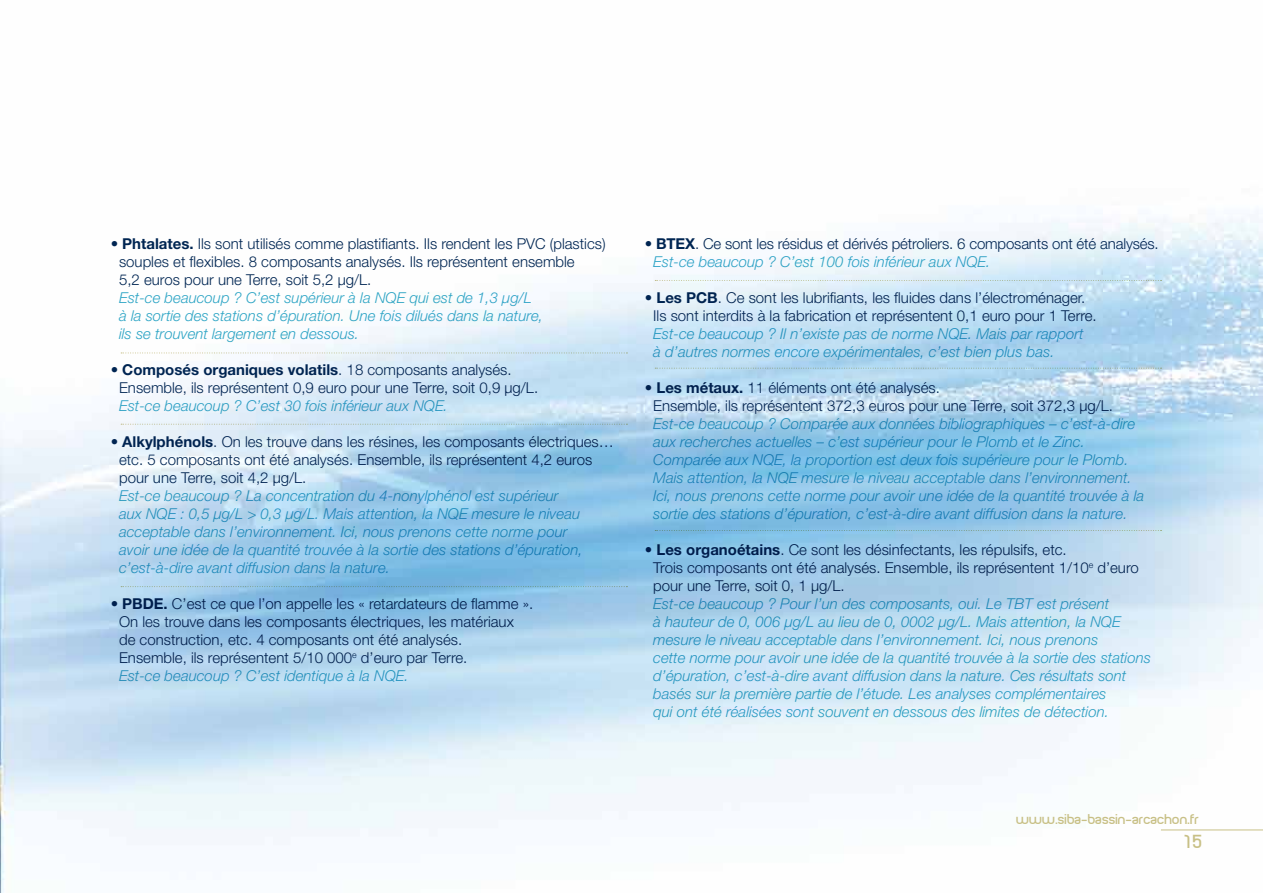
<style>
.page{position:relative;width:1263px;height:893px;background:#fff}
.page>*{position:absolute;margin:0;border:0;box-sizing:border-box;transform-origin:0 0}
.t1{font:18px "Planet Estyle";color:#c8c086}
.t2{font:italic 300 15px/18px "Helvetica Neue LT Std";color:#2fa6c6}
.t3{font:300 15px/18px "Helvetica Neue LT Std";color:#002653}
.t4{font:13.5px "Planet Estyle";color:#c8c086}
.s1{font-weight:700}
.s2{font-style:italic;color:#2fa6c6}
</style>
<div class="page">
<img style="left:0;top:211px;width:1263px;height:682px">
<svg style="left:121px;top:353px;width:506px;height:1px"></svg>
<svg style="left:121px;top:424px;width:506px;height:1px"></svg>
<svg style="left:121px;top:586px;width:506px;height:1px"></svg>
<svg style="left:655px;top:368px;width:506px;height:1px"></svg>
<svg style="left:655px;top:530px;width:506px;height:1px"></svg>
<hr style="left:1161px;top:830px;width:102px;height:1px;background:#c8c086">
<svg style="left:655px;top:280px;width:506px;height:1px"></svg>
<p class="t3" style="left:119px;top:234px;width:488px;text-indent:-9px"><span class="s1">• Phtalates.</span> Ils sont utilisés comme plastifiants. Ils rendent les PVC (plastics) souples et flexibles. 8 composants analysés. Ils représentent ensemble<br>5,2 euros pour une Terre, soit 5,2 µg/L.</p>
<p class="t2" style="left:119px;top:288px;width:425px">Est-ce beaucoup ? C’est supérieur à la NQE qui est de 1,3 µg/L à la sortie des stations d’épuration. Une fois dilués dans la nature, ils se trouvent largement en dessous.</p>
<p class="t3" style="left:119px;top:360px;width:421px;text-indent:-9px"><span class="s1">• Composés organiques volatils</span>. 18 composants analysés.<br>Ensemble, ils représentent 0,9 euro pour une Terre, soit 0,9 µg/L.</p>
<p class="t2" style="left:119px;top:396px;width:330px">Est-ce beaucoup ? C’est 30 fois inférieur aux NQE.</p>
<p class="t3" style="left:119px;top:432px;width:496px;text-indent:-9px"><span class="s1">• Alkylphénols</span>. On les trouve dans les résines, les composants électriques… etc. 5 composants ont été analysés. Ensemble, ils représentent 4,2 euros pour une Terre, soit 4,2 µg/L.</p>
<p class="t2" style="left:119px;top:486px;width:465px">Est-ce beaucoup ? La concentration du 4-nonylphénol est supérieur aux NQE : 0,5 µg/L &gt; 0,3 µg/L. Mais attention, la NQE mesure le niveau acceptable dans l’environnement. Ici, nous prenons cette norme pour avoir une idée de la quantité trouvée à la sortie des stations d’épuration, c’est-à-dire avant diffusion dans la nature.</p>
<p class="t3" style="left:119px;top:594px;width:416px;text-indent:-9px"><span class="s1">• PBDE.</span> C’est ce que l’on appelle les « retardateurs de flamme ».<br>On les trouve dans les composants électriques, les matériaux de construction, etc. 4 composants ont été analysés.<br>Ensemble, ils représentent 5/10 000<sup>e</sup> d’euro par Terre.<br><span class="s2">Est-ce beaucoup ? C’est identique à la NQE.</span></p>
<p class="t3" style="left:653px;top:234px;width:507px;text-indent:-9px"><span class="s1">• BTEX</span>. Ce sont les résidus et dérivés pétroliers. 6 composants ont été analysés.<br><span class="s2">Est-ce beaucoup ? C’est 100 fois inférieur aux NQE.</span></p>
<p class="t3" style="left:653px;top:288px;width:445px;text-indent:-9px"><span class="s1">• Les PCB</span>. Ce sont les lubrifiants, les fluides dans l’électroménager.<br>Ils sont interdits à la fabrication et représentent 0,1 euro pour 1 Terre.</p>
<p class="t2" style="left:653px;top:324px;width:432px">Est-ce beaucoup ? Il n’existe pas de norme NQE. Mais par rapport à d’autres normes encore expérimentales, c’est bien plus bas.</p>
<p class="t3" style="left:653px;top:378px;width:461px;text-indent:-9px"><span class="s1">• Les métaux.</span> 11 éléments ont été analysés.<br>Ensemble, ils représentent 372,3 euros pour une Terre, soit 372,3 µg/L.</p>
<p class="t2" style="left:653px;top:414px;width:492px">Est-ce beaucoup ? Comparée aux données bibliographiques – c’est-à-dire aux recherches actuelles – c’est supérieur pour le Plomb et le Zinc.<br>Comparée aux NQE, la proportion est deux fois supérieure pour le Plomb.<br>Mais attention, la NQE mesure le niveau acceptable dans l’environnement.<br>Ici, nous prenons cette norme pour avoir une idée de la quantité trouvée à la sortie des stations d’épuration, c’est-à-dire avant diffusion dans la nature.</p>
<p class="t3" style="left:653px;top:540px;width:487px;text-indent:-9px"><span class="s1">• Les organoétains</span>. Ce sont les désinfectants, les répulsifs, etc.<br>Trois composants ont été analysés. Ensemble, ils représentent 1/10<sup>e</sup> d’euro pour une Terre, soit 0, 1 µg/L.</p>
<p class="t2" style="left:653px;top:594px;width:499px">Est-ce beaucoup ? Pour l’un des composants, oui. Le TBT est présent<br>à hauteur de 0, 006 µg/L au lieu de 0, 0002 µg/L. Mais attention, la NQE mesure le niveau acceptable dans l’environnement. Ici, nous prenons<br>cette norme pour avoir une idée de la quantité trouvée à la sortie des stations d’épuration, c’est-à-dire avant diffusion dans la nature. Ces résultats sont basés sur la première partie de l’étude. Les analyses complémentaires<br>qui ont été réalisées sont souvent en dessous des limites de détection.</p>
<p class="t4" style="left:1016px;top:810px;width:184px">www.siba-bassin-arcachon.fr</p>
<p class="t1" style="left:1183px;top:830px;width:22px">15</p>
</div>
